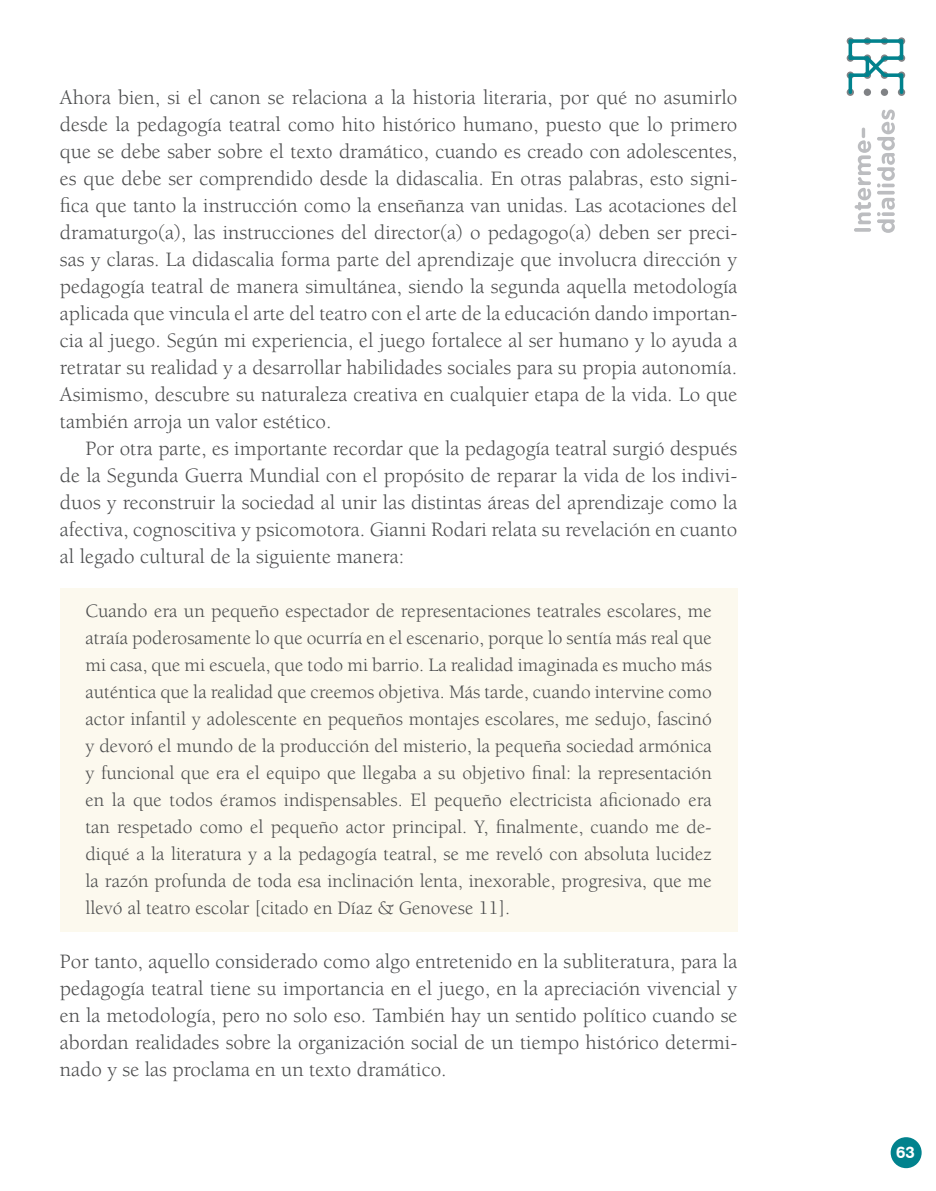
<style>
.page{position:relative;width:936px;height:1191px;background:#fff}
.page>*{position:absolute;margin:0;border:0;box-sizing:border-box;transform-origin:0 0}
.TXT_1er{font:21px/27px "Berkeley Std";color:#4b4c4d;text-align:justify}
.TXT{font:21px/27px "Berkeley Std";color:#4b4c4d;text-align:justify}
.bando{font:19.5px/27px "Berkeley Std";color:#4b4c4d;text-align:justify}
.t1{font:16.5px "Swiss 721 BT Bold Rounded";color:#fff}
</style>
<div class="page">
<svg style="left:854px;top:110px;width:40px;height:123px"></svg>
<svg style="left:861px;top:128px;width:4px;height:10px"></svg>
<svg style="left:846px;top:37px;width:7px;height:8px"></svg>
<svg style="left:846px;top:54px;width:7px;height:8px"></svg>
<svg style="left:846px;top:89px;width:7px;height:7px"></svg>
<svg style="left:880px;top:37px;width:8px;height:8px"></svg>
<div style="left:880px;top:89px;width:8px;height:7px;background:#808285;border-radius:50%"></div>
<svg style="left:897px;top:37px;width:8px;height:8px"></svg>
<svg style="left:897px;top:54px;width:8px;height:8px"></svg>
<svg style="left:897px;top:72px;width:8px;height:7px"></svg>
<svg style="left:897px;top:89px;width:8px;height:7px"></svg>
<svg style="left:863px;top:37px;width:8px;height:8px"></svg>
<div style="left:863px;top:89px;width:8px;height:7px;background:#808285;border-radius:50%"></div>
<svg style="left:868px;top:56px;width:18px;height:21px"></svg>
<svg style="left:848px;top:73px;width:4px;height:21px"></svg>
<svg style="left:848px;top:39px;width:4px;height:21px"></svg>
<svg style="left:865px;top:56px;width:4px;height:21px"></svg>
<svg style="left:899px;top:39px;width:4px;height:21px"></svg>
<svg style="left:899px;top:73px;width:4px;height:21px"></svg>
<svg style="left:848px;top:39px;width:21px;height:4px"></svg>
<svg style="left:865px;top:39px;width:21px;height:4px"></svg>
<svg style="left:882px;top:39px;width:21px;height:4px"></svg>
<svg style="left:848px;top:56px;width:21px;height:4px"></svg>
<svg style="left:882px;top:56px;width:21px;height:4px"></svg>
<svg style="left:848px;top:73px;width:21px;height:4px"></svg>
<svg style="left:882px;top:73px;width:21px;height:4px"></svg>
<div style="left:890px;top:1137px;width:31px;height:31px;background:#01828d;border-radius:50%"></div>
<div style="left:60px;top:588px;width:677px;height:343px;background:#fcf9ee"></div>
<p class="TXT_1er" style="left:60px;top:84px;width:679px">Ahora bien, si el canon se relaciona a la historia literaria, por qué no asumirlo desde la pedagogía teatral como hito histórico humano, puesto que lo primero que se debe saber sobre el texto dramático, cuando es creado con adolescentes, es que debe ser comprendido desde la didascalia. En otras palabras, esto signi&shy;fica que tanto la instrucción como la enseñanza van unidas. Las acotaciones del dramaturgo(a), las instrucciones del director(a) o pedagogo(a) deben ser preci&shy;sas y claras. La didascalia forma parte del aprendizaje que involucra dirección y pedagogía teatral de manera simultánea, siendo la segunda aquella metodología aplicada que vincula el arte del teatro con el arte de la educación dando importan&shy;cia al juego. Según mi experiencia, el juego fortalece al ser humano y lo ayuda a retratar su realidad y a desarrollar habilidades sociales para su propia autonomía.<br>Asimismo, descubre su naturaleza creativa en cualquier etapa de la vida. Lo que también arroja un valor estético.</p>
<p class="TXT" style="left:60px;top:435px;width:679px;text-indent:26px">Por otra parte, es importante recordar que la pedagogía teatral surgió después de la Segunda Guerra Mundial con el propósito de reparar la vida de los indivi&shy;duos y reconstruir la sociedad al unir las distintas áreas del aprendizaje como la afectiva, cognoscitiva y psicomotora. Gianni Rodari relata su revelación en cuanto al legado cultural de la siguiente manera:</p>
<p class="bando" style="left:85px;top:597px;width:628px">Cuando era un pequeño espectador de representaciones teatrales escolares, me atraía poderosamente lo que ocurría en el escenario, porque lo sentía más real que mi casa, que mi escuela, que todo mi barrio. La realidad imaginada es mucho más auténtica que la realidad que creemos objetiva. Más tarde, cuando intervine como actor infantil y adolescente en pequeños montajes escolares, me sedujo, fascinó y devoró el mundo de la producción del misterio, la pequeña sociedad armónica y funcional que era el equipo que llegaba a su objetivo final: la representación en la que todos éramos indispensables. El pequeño electricista aficionado era tan respetado como el pequeño actor principal. Y, finalmente, cuando me de&shy;diqué a la literatura y a la pedagogía teatral, se me reveló con absoluta lucidez la razón profunda de toda esa inclinación lenta, inexorable, progresiva, que me llevó al teatro escolar [citado en Díaz &amp; Genovese 11].</p>
<p class="TXT_1er" style="left:60px;top:948px;width:679px">Por tanto, aquello considerado como algo entretenido en la subliteratura, para la pedagogía teatral tiene su importancia en el juego, en la apreciación vivencial y en la metodología, pero no solo eso. También hay un sentido político cuando se abordan realidades sobre la organización social de un tiempo histórico determi&shy;nado y se las proclama en un texto dramático.</p>
<p class="t1" style="left:895px;top:1141px;width:20px">63</p>
</div>
